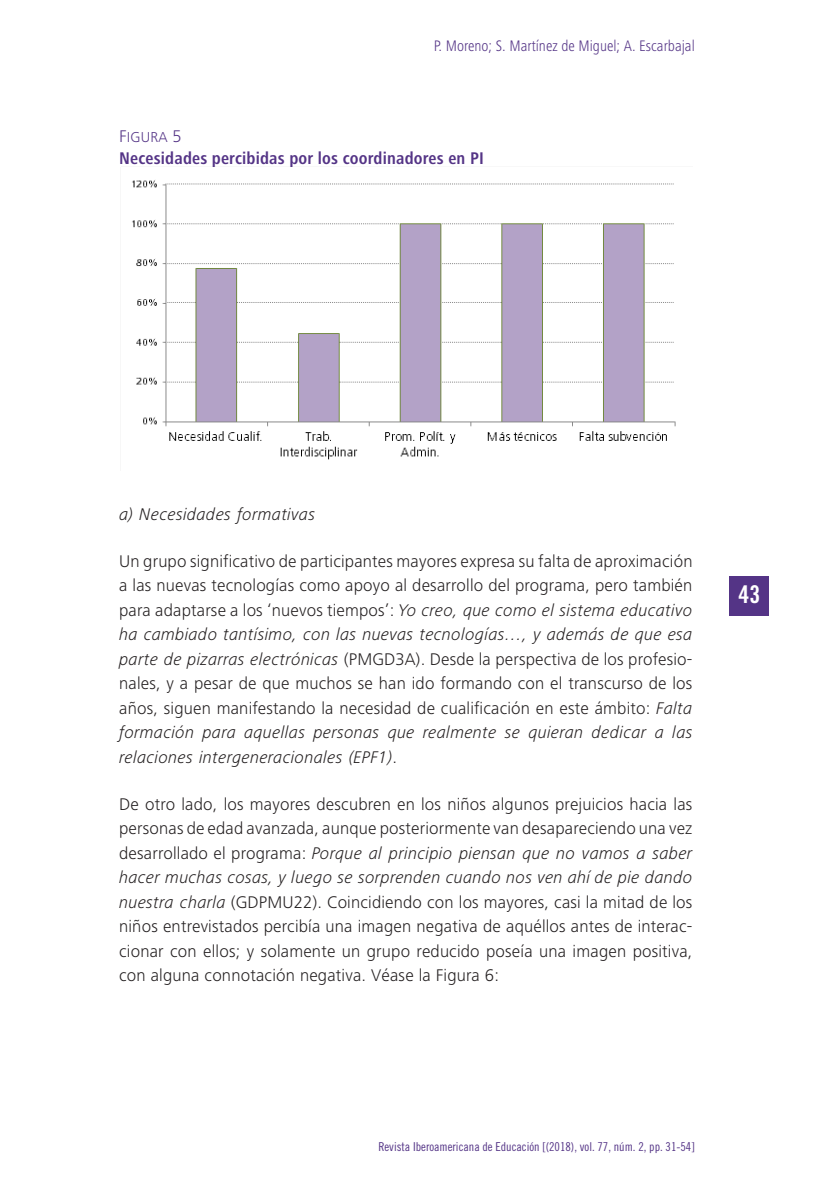
<style>
.page{position:relative;width:819px;height:1191px;background:#fff}
.page>*{position:absolute;margin:0;border:0;box-sizing:border-box;transform-origin:0 0}
.t1{font:24.5px "Trade Gothic Bold Cond Twenty";color:#fff}
.RIE_Texto{font:300 17.5px/24.5px "Frutiger Next LT";letter-spacing:.01em;color:#231f20;text-align:justify}
.RIE_TítuloTabla_2{font:700 condensed 17.5px "Frutiger Next LT";letter-spacing:.01em;color:#543486}
.RIE_Texto-2{font:italic 300 17.5px "Frutiger Next LT";letter-spacing:.01em;color:#231f20}
.t2{font:300 condensed 15.75px "Frutiger Next LT";color:#543486}
.RIE_TítuloTabla_1{font:14.88px "Frutiger Next LT Light SC850";letter-spacing:.01em;color:#543486}
.t3{font:12.25px "Trade Gothic Cond Eighteen";color:#543486}
.s1{font-size:17.5px}
.s2{font-style:italic}
</style>
<div class="page">
<div style="left:729px;top:576px;width:40px;height:39px;background:#543486"></div>
<img style="left:132px;top:180px;width:544px;height:280px">
<p class="t2" style="left:434px;top:37px;width:262px">P. Moreno; S. Martínez de Miguel; A. Escarbajal</p>
<p class="RIE_TítuloTabla_1" style="left:119px;top:128px;width:64px"><span class="s1">F</span>IGURA <span class="s1">5</span></p>
<p class="RIE_TítuloTabla_2" style="left:119px;top:148px;width:366px">Necesidades percibidas por los coordinadores en PI</p>
<p class="RIE_Texto-2" style="left:119px;top:504px;width:197px">a) Necesidades formativas</p>
<p class="RIE_Texto" style="left:119px;top:548px;width:575px">Un grupo significativo de participantes mayores expresa su falta de aproximación a las nuevas tecnologías como apoyo al desarrollo del programa, pero también para adaptarse a los ‘nuevos tiempos’: <span class="s2">Yo creo, que como el sistema educativo ha cambiado tantísimo, con las nuevas tecnologías…, y además de que esa parte de pizarras electrónicas</span> (PMGD3A). Desde la perspectiva de los profesio&shy;nales, y a pesar de que muchos se han ido formando con el transcurso de los años, siguen manifestando la necesidad de cualificación en este ámbito: <span class="s2">Falta formación para aquellas personas que realmente se quieran dedicar a las relaciones intergeneracionales (EPF1)</span>.</p>
<p class="RIE_Texto" style="left:119px;top:791px;width:575px">De otro lado, los mayores descubren en los niños algunos prejuicios hacia las personas de edad avanzada, aunque posteriormente van desapareciendo una vez desarrollado el programa: <span class="s2">Porque al principio piensan que no vamos a saber hacer muchas cosas, y luego se sorprenden cuando nos ven ahí de pie dando nuestra charla</span> (GDPMU22). Coincidiendo con los mayores, casi la mitad de los niños entrevistados percibía una imagen negativa de aquéllos antes de interac&shy;cionar con ellos; y solamente un grupo reducido poseía una imagen positiva, con alguna connotación negativa. Véase la Figura 6:</p>
<h1 class="t1" style="left:738px;top:579px;width:23px">43</h1>
<p class="t3" style="left:378px;top:1139px;width:318px">Revista Iberoamericana de Educación [(2018), vol. 77, núm. 2, pp. 31-54]</p>
</div>
